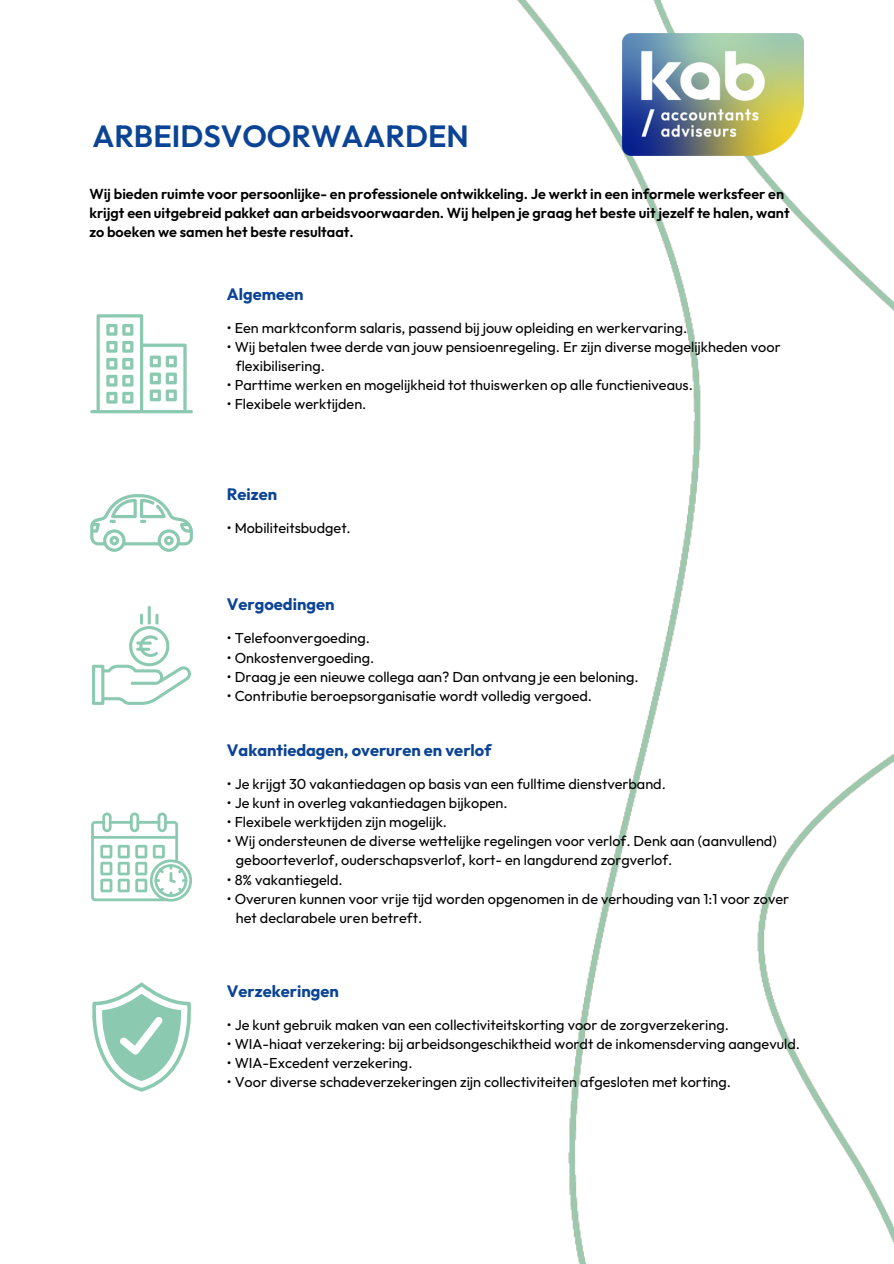
<style>
.page{position:relative;width:894px;height:1264px;background:#fff}
.page>*{position:absolute;margin:0;border:0;box-sizing:border-box;transform-origin:0 0}
.t1{font:600 30.6px "Outfit";color:#0b4395}
.t2{font:700 16.5px "Outfit";color:#0b4395}
.t3{font:14.4px "Outfit";color:#000}
.t4{font:600 14.4px/19.2px "Outfit";color:#000}
</style>
<div class="page">
<img style="left:517px;top:0;width:376px;height:1263px">
<img style="left:622px;top:34px;width:181px;height:121px">
<svg style="left:90px;top:314px;width:103px;height:99px"></svg>
<svg style="left:91px;top:812px;width:101px;height:89px"></svg>
<svg style="left:92px;top:606px;width:99px;height:99px"></svg>
<svg style="left:90px;top:494px;width:103px;height:57px"></svg>
<svg style="left:92px;top:982px;width:99px;height:109px"></svg>
<h1 class="t1" style="left:92px;top:116px;width:378px">ARBEIDSVOORWAARDEN</h1>
<h3 class="t4" style="left:89px;top:184px;width:701px">Wij bieden ruimte voor persoonlijke- en professionele ontwikkeling. Je werkt in een informele werksfeer en krijgt een uitgebreid pakket aan arbeidsvoorwaarden. Wij helpen je graag het beste uit jezelf te halen, want zo boeken we samen het beste resultaat.</h3>
<p class="t2" style="left:227px;top:283px;width:78px">Algemeen</p>
<h2 class="t3" style="left:227px;top:318px;width:462px">• Een marktconform salaris, passend bij jouw opleiding en werkervaring.</h2>
<p class="t3" style="left:227px;top:337px;width:555px">• Wij betalen twee derde van jouw pensioenregeling. Er zijn diverse mogelijkheden voor</p>
<p class="t3" style="left:236px;top:356px;width:91px">flexibilisering.</p>
<p class="t3" style="left:227px;top:375px;width:467px">• Parttime werken en mogelijkheid tot thuiswerken op alle functieniveaus.</p>
<p class="t3" style="left:227px;top:395px;width:141px">• Flexibele werktijden.</p>
<h2 class="t2" style="left:227px;top:483px;width:52px">Reizen</h2>
<p class="t3" style="left:227px;top:518px;width:125px">• Mobiliteitsbudget.</p>
<p class="t2" style="left:227px;top:594px;width:109px">Vergoedingen</p>
<p class="t3" style="left:227px;top:629px;width:145px">• Telefoonvergoeding.</p>
<p class="t3" style="left:227px;top:648px;width:149px">• Onkostenvergoeding.</p>
<h2 class="t3" style="left:227px;top:667px;width:413px">• Draag je een nieuwe collega aan? Dan ontvang je een beloning.</h2>
<p class="t3" style="left:227px;top:686px;width:366px">• Contributie beroepsorganisatie wordt volledig vergoed.</p>
<p class="t2" style="left:227px;top:739px;width:266px">Vakantiedagen, overuren en verlof</p>
<p class="t3" style="left:227px;top:774px;width:440px">• Je krijgt 30 vakantiedagen op basis van een fulltime dienstverband.</p>
<p class="t3" style="left:227px;top:793px;width:282px">• Je kunt in overleg vakantiedagen bijkopen.</p>
<p class="t3" style="left:227px;top:812px;width:222px">• Flexibele werktijden zijn mogelijk.</p>
<h2 class="t3" style="left:227px;top:831px;width:551px">• Wij ondersteunen de diverse wettelijke regelingen voor verlof. Denk aan (aanvullend)</h2>
<p class="t3" style="left:236px;top:851px;width:438px">geboorteverlof, ouderschapsverlof, kort- en langdurend zorgverlof.</p>
<p class="t3" style="left:227px;top:870px;width:117px">• 8% vakantiegeld.</p>
<p class="t3" style="left:227px;top:889px;width:563px">• Overuren kunnen voor vrije tijd worden opgenomen in de verhouding van 1:1 voor zover</p>
<p class="t3" style="left:236px;top:908px;width:188px">het declarabele uren betreft.</p>
<h2 class="t2" style="left:227px;top:980px;width:113px">Verzekeringen</h2>
<p class="t3" style="left:227px;top:1015px;width:503px">• Je kunt gebruik maken van een collectiviteitskorting voor de zorgverzekering.</p>
<p class="t3" style="left:227px;top:1034px;width:574px">• WIA-hiaat verzekering: bij arbeidsongeschiktheid wordt de inkomensderving aangevuld.</p>
<p class="t3" style="left:227px;top:1053px;width:187px">• WIA-Excedent verzekering.</p>
<p class="t3" style="left:227px;top:1073px;width:505px">• Voor diverse schadeverzekeringen zijn collectiviteiten afgesloten met korting.</p>
</div>
